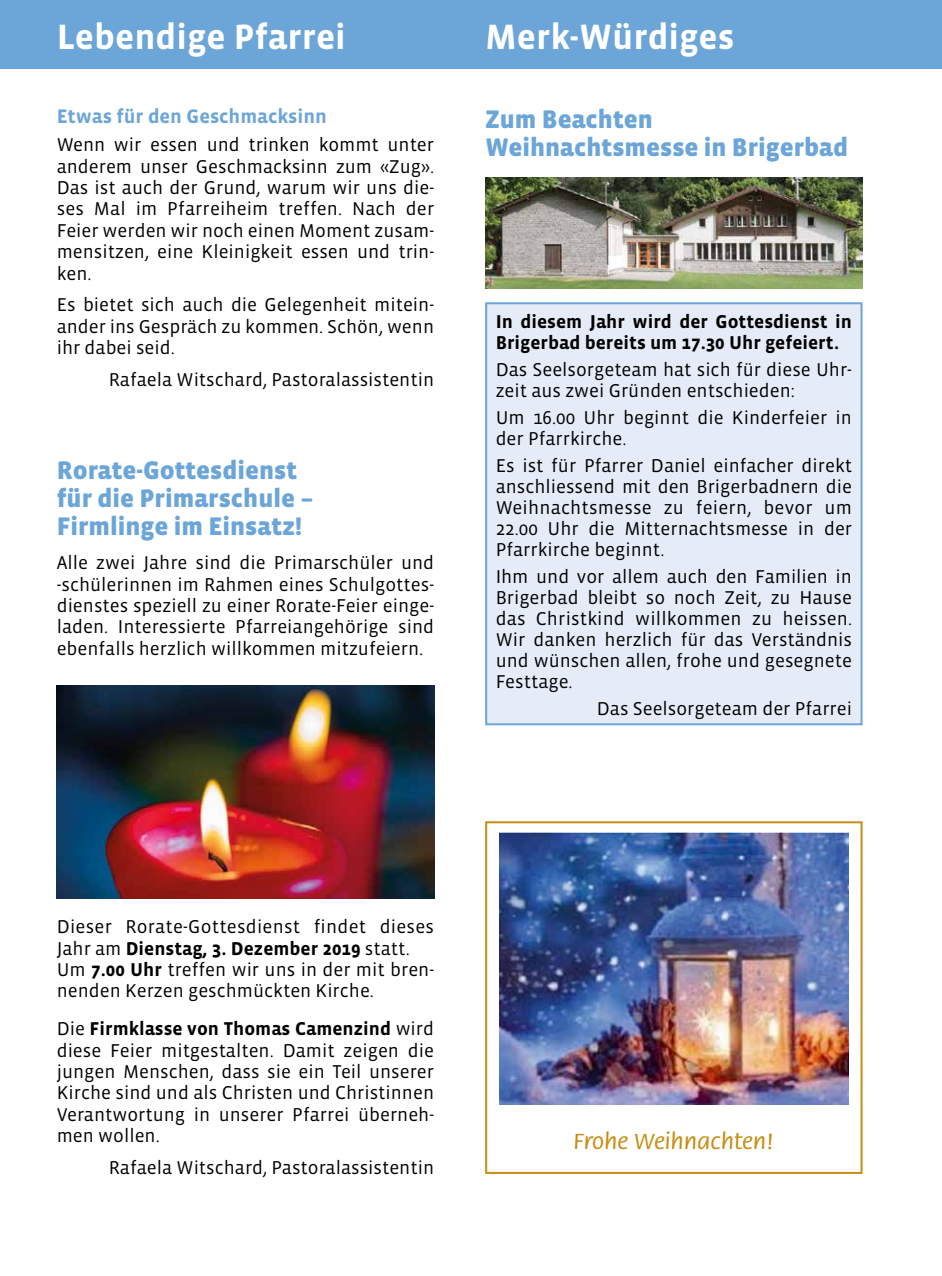
<style>
.page{position:relative;width:942px;height:1276px;background:#fff}
.page>*{position:absolute;margin:0;border:0;box-sizing:border-box;transform-origin:0 0}
.t1{font:700 36px "Vista Sans";color:#fff}
.t2{font:900 26px/28.4px "Vista Sans";color:#6ca5d8}
.t3{font:500 24px "Flora";color:#c88e15}
.t4{font:700 20px "Vista Sans";color:#6ca5d8}
.t5{font:19px/21.4px "Vista Sans";color:#000;text-align:justify}
.t6{font:700 19px/21px "Vista Sans";color:#000}
.s1{font-weight:700}
</style>
<div class="page">
<div style="left:486px;top:303px;width:375px;height:421px;background:#e5ecf8"></div>
<div style="left:485px;top:302px;width:377px;height:423px;border:2px solid #6ca5d8"></div>
<div style="left:0;top:0;width:941px;height:68px;background:#6ca5d8"></div>
<img style="left:57px;top:686px;width:377px;height:212px">
<img style="left:485px;top:177px;width:377px;height:112px">
<div style="left:485px;top:821px;width:377px;height:353px;border:2px solid #c88e15"></div>
<img style="left:499px;top:832px;width:349px;height:272px">
<h1 class="t1" style="left:57px;top:19px;width:290px">Lebendige Pfarrei</h1>
<h1 class="t1" style="left:485px;top:19px;width:250px">Merk-Würdiges</h1>
<p class="t4" style="left:57px;top:106px;width:271px">Etwas für den Geschmacksinn</p>
<p class="t5" style="left:57px;top:135px;width:379px">Wenn wir essen und trinken kommt unter anderem unser Geschmacksinn zum «Zug».<br>Das ist auch der Grund, warum wir uns die&shy;ses Mal im Pfarreiheim treffen. Nach der Feier werden wir noch einen Moment zusam&shy;mensitzen, eine Kleinigkeit essen und trin&shy;ken.</p>
<p class="t5" style="left:57px;top:295px;width:379px">Es bietet sich auch die Gelegenheit mitein&shy;ander ins Gespräch zu kommen. Schön, wenn ihr dabei seid.</p>
<p class="t5" style="left:109px;top:369px;width:327px">Rafaela Witschard, Pastoralassistentin</p>
<h2 class="t2" style="left:57px;top:456px;width:258px">Rorate-Gottesdienst für die Primarschule –<br>Firmlinge im Einsatz!</h2>
<p class="t5" style="left:57px;top:552px;width:379px">Alle zwei Jahre sind die Primarschüler und -schülerinnen im Rahmen eines Schulgottes&shy;dienstes speziell zu einer Rorate-Feier einge&shy;laden. Interessierte Pfarreiangehörige sind ebenfalls herzlich willkommen mitzufeiern.</p>
<h2 class="t2" style="left:485px;top:106px;width:364px">Zum Beachten<br>Weihnachtsmesse in Brigerbad</h2>
<p class="t6" style="left:495px;top:311px;width:358px">In diesem Jahr wird der Gottesdienst in<br>Brigerbad bereits um 17.30 Uhr gefeiert.</p>
<p class="t5" style="left:495px;top:359px;width:358px">Das Seelsorgeteam hat sich für diese Uhr&shy;zeit aus zwei Gründen entschieden:</p>
<p class="t5" style="left:495px;top:407px;width:358px">Um 16.00 Uhr beginnt die Kinderfeier in der Pfarrkirche.</p>
<p class="t5" style="left:495px;top:455px;width:358px">Es ist für Pfarrer Daniel einfacher direkt anschliessend mit den Brigerbadnern die Weihnachtsmesse zu feiern, bevor um 22.00 Uhr die Mitternachtsmesse in der Pfarrkirche beginnt.</p>
<p class="t5" style="left:495px;top:566px;width:358px">Ihm und vor allem auch den Familien in Brigerbad bleibt so noch Zeit, zu Hause das Christkind willkommen zu heissen.<br>Wir danken herzlich für das Verständnis und wünschen allen, frohe und gesegnete Festtage.</p>
<p class="t5" style="left:596px;top:698px;width:256px">Das Seelsorgeteam der Pfarrei</p>
<p class="t5" style="left:57px;top:916px;width:379px;text-align:left">Dieser Rorate-Gottesdienst findet dieses Jahr am <span class="s1">Dienstag, 3. Dezember 2019</span> statt.<br>Um <span class="s1">7.00 Uhr</span> treffen wir uns in der mit bren&shy;nenden Kerzen geschmückten Kirche.</p>
<p class="t5" style="left:57px;top:1018px;width:379px">Die <span class="s1">Firmklasse von Thomas Camenzind</span> wird diese Feier mitgestalten. Damit zeigen die jungen Menschen, dass sie ein Teil unserer Kirche sind und als Christen und Christinnen Verantwortung in unserer Pfarrei überneh&shy;men wollen.</p>
<p class="t5" style="left:109px;top:1157px;width:327px">Rafaela Witschard, Pastoralassistentin</p>
<p class="t3" style="left:573px;top:1129px;width:202px">Frohe Weihnachten!</p>
</div>
